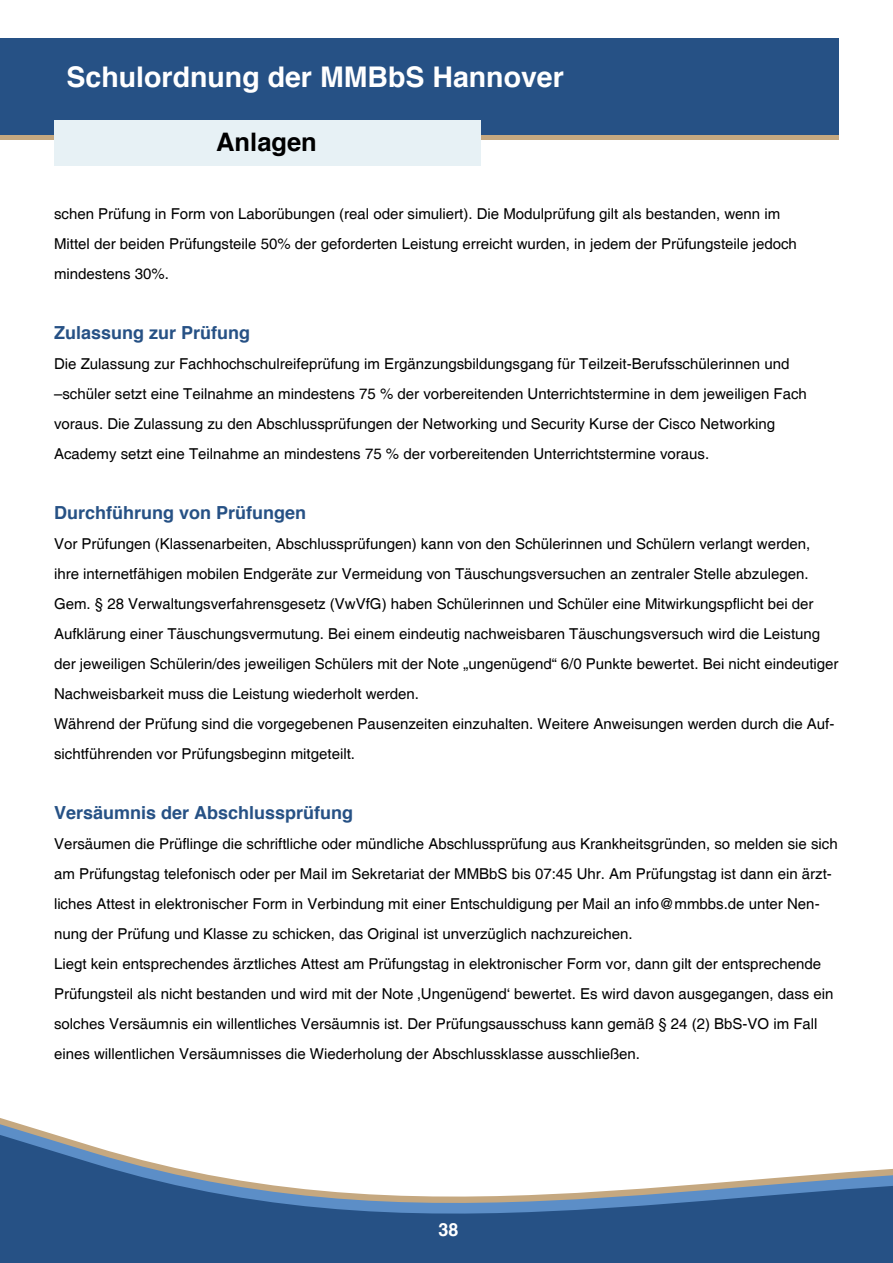
<style>
.page{position:relative;width:893px;height:1263px;background:#fff}
.page>*{position:absolute;margin:0;border:0;box-sizing:border-box;transform-origin:0 0}
.t1{font:700 28.5px "Helvetica";color:#fff}
.t2{font:700 25.5px "Helvetica";color:#000}
.t3{font:700 18px "Helvetica";color:#265185}
.t4{font:700 18px "Helvetica";color:#fff}
.t5{font:15px/30px "Helvetica";color:#000}
</style>
<div class="page">
<div style="left:0;top:44px;width:839px;height:96px;background:#c5a880"></div>
<div style="left:0;top:38px;width:839px;height:97px;background:#265185"></div>
<div style="left:54px;top:120px;width:426px;height:45px;background:#e7f1f5"></div>
<svg style="left:0;top:1118px;width:893px;height:145px"></svg>
<h1 class="t1" style="left:67px;top:59px;width:499px">Schulordnung der MMBbS Hannover</h1>
<h2 class="t2" style="left:216px;top:126px;width:102px">Anlagen</h2>
<p class="t5" style="left:54px;top:199px;width:744px">schen Prüfung in Form von Laborübungen (real oder simuliert). Die Modulprüfung gilt als bestanden, wenn im<br>Mittel der beiden Prüfungsteile 50% der geforderten Leistung erreicht wurden, in jedem der Prüfungsteile jedoch mindestens 30%.</p>
<p class="t3" style="left:54px;top:321px;width:198px">Zulassung zur Prüfung</p>
<p class="t5" style="left:54px;top:349px;width:754px">Die Zulassung zur Fachhochschulreifeprüfung im Ergänzungsbildungsgang für Teilzeit-Berufsschülerinnen und –schüler setzt eine Teilnahme an mindestens 75 % der vorbereitenden Unterrichtstermine in dem jeweiligen Fach voraus. Die Zulassung zu den Abschlussprüfungen der Networking und Security Kurse der Cisco Networking Academy setzt eine Teilnahme an mindestens 75 % der vorbereitenden Unterrichtstermine voraus.</p>
<p class="t3" style="left:54px;top:501px;width:253px">Durchführung von Prüfungen</p>
<p class="t5" style="left:54px;top:529px;width:786px">Vor Prüfungen (Klassenarbeiten, Abschlussprüfungen) kann von den Schülerinnen und Schülern verlangt werden, ihre internetfähigen mobilen Endgeräte zur Vermeidung von Täuschungsversuchen an zentraler Stelle abzulegen.<br>Gem. § 28 Verwaltungsverfahrensgesetz (VwVfG) haben Schülerinnen und Schüler eine Mitwirkungspflicht bei der Aufklärung einer Täuschungsvermutung. Bei einem eindeutig nachweisbaren Täuschungsversuch wird die Leistung der jeweiligen Schülerin/des jeweiligen Schülers mit der Note „ungenügend“ 6/0 Punkte bewertet. Bei nicht eindeutiger Nachweisbarkeit muss die Leistung wiederholt werden.<br>Während der Prüfung sind die vorgegebenen Pausenzeiten einzuhalten. Weitere Anweisungen werden durch die Auf&shy;sichtführenden vor Prüfungsbeginn mitgeteilt.</p>
<p class="t3" style="left:54px;top:801px;width:301px">Versäumnis der Abschlussprüfung</p>
<p class="t5" style="left:54px;top:829px;width:785px">Versäumen die Prüflinge die schriftliche oder mündliche Abschlussprüfung aus Krankheitsgründen, so melden sie sich am Prüfungstag telefonisch oder per Mail im Sekretariat der MMBbS bis 07:45 Uhr. Am Prüfungstag ist dann ein ärzt&shy;liches Attest in elektronischer Form in Verbindung mit einer Entschuldigung per Mail an info@mmbbs.de unter Nen&shy;nung der Prüfung und Klasse zu schicken, das Original ist unverzüglich nachzureichen.<br>Liegt kein entsprechendes ärztliches Attest am Prüfungstag in elektronischer Form vor, dann gilt der entsprechende Prüfungsteil als nicht bestanden und wird mit der Note ‚Ungenügend‘ bewertet. Es wird davon ausgegangen, dass ein solches Versäumnis ein willentliches Versäumnis ist. Der Prüfungsausschuss kann gemäß § 24 (2) BbS-VO im Fall eines willentlichen Versäumnisses die Wiederholung der Abschlussklasse ausschließen.</p>
<p class="t4" style="left:438px;top:1218px;width:22px">38</p>
</div>
